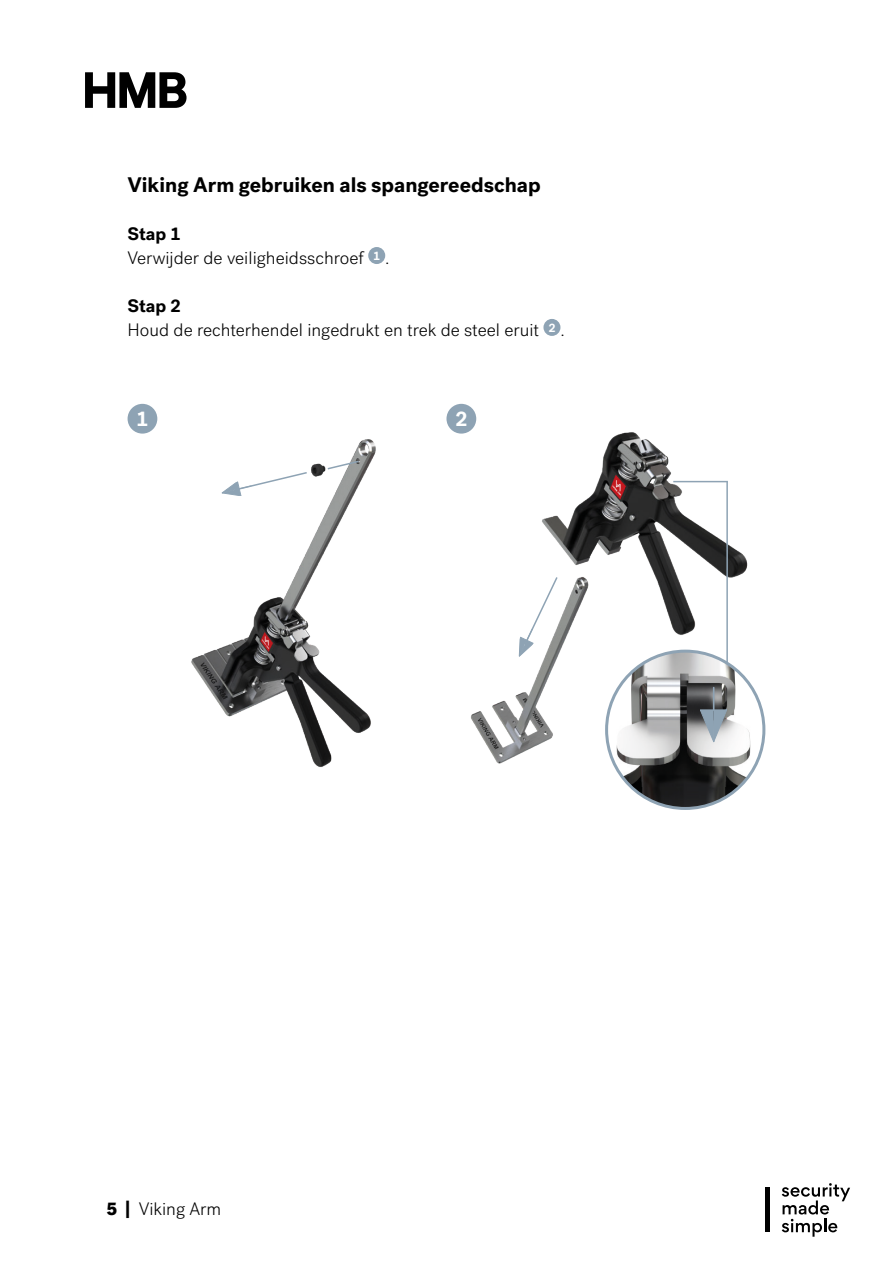
<style>
.page{position:relative;width:893px;height:1263px;background:#fff}
.page>*{position:absolute;margin:0;border:0;box-sizing:border-box;transform-origin:0 0}
.t1{font:700 21px "Post Grotesk";color:#000}
.t2{font:700 20.85px "Post Grotesk";color:#fff}
.t3{font:300 18px/24px "Post Grotesk";color:#000}
.s1{font-weight:700}
.s2{font-weight:900}
</style>
<div class="page">
<svg style="left:85px;top:72px;width:102px;height:36px"></svg>
<svg style="left:782px;top:1183px;width:68px;height:54px"></svg>
<hr style="left:766px;top:1187px;width:4px;height:45px;background:#000">
<div style="left:368px;top:247px;width:17px;height:17px;background:#8ea3b4;border-radius:50%"></div>
<div style="left:543px;top:319px;width:17px;height:17px;background:#8ea3b4;border-radius:50%"></div>
<img style="left:191px;top:439px;width:185px;height:328px">
<img style="left:469px;top:426px;width:295px;height:338px">
<img style="left:607px;top:651px;width:155px;height:157px">
<div style="left:605px;top:650px;width:160px;height:160px;border:3px solid #8ea3b4;border-radius:50%"></div>
<hr style="left:673px;top:481px;width:55px;height:1px;background:#8ea3b4">
<hr style="left:726px;top:482px;width:2px;height:180px;background:#8ea3b4">
<svg style="left:519px;top:575px;width:40px;height:81px"></svg>
<svg style="left:222px;top:471px;width:86px;height:25px"></svg>
<svg style="left:326px;top:460px;width:34px;height:11px"></svg>
<div style="left:128px;top:404px;width:29px;height:30px;background:#8ea3b4;border-radius:50%"></div>
<div style="left:446px;top:404px;width:30px;height:30px;background:#8ea3b4;border-radius:50%"></div>
<svg style="left:701px;top:688px;width:25px;height:54px"></svg>
<p class="t1" style="left:128px;top:171px;width:415px">Viking Arm gebruiken als spangereedschap</p>
<p class="t3" style="left:128px;top:222px;width:264px"><span class="s1">Stap 1<br></span>Verwijder de veiligheidsschroef <sup>1</sup> .</p>
<p class="t3" style="left:128px;top:294px;width:439px"><span class="s1">Stap 2<br></span>Houd de rechterhendel ingedrukt en trek de steel eruit <sup>2</sup> .</p>
<p class="t2" style="left:136px;top:405px;width:14px">1</p>
<p class="t2" style="left:455px;top:405px;width:14px">2</p>
<p class="t3" style="left:107px;top:1196px;width:116px"><span class="s2">5 |</span> Viking Arm</p>
</div>
